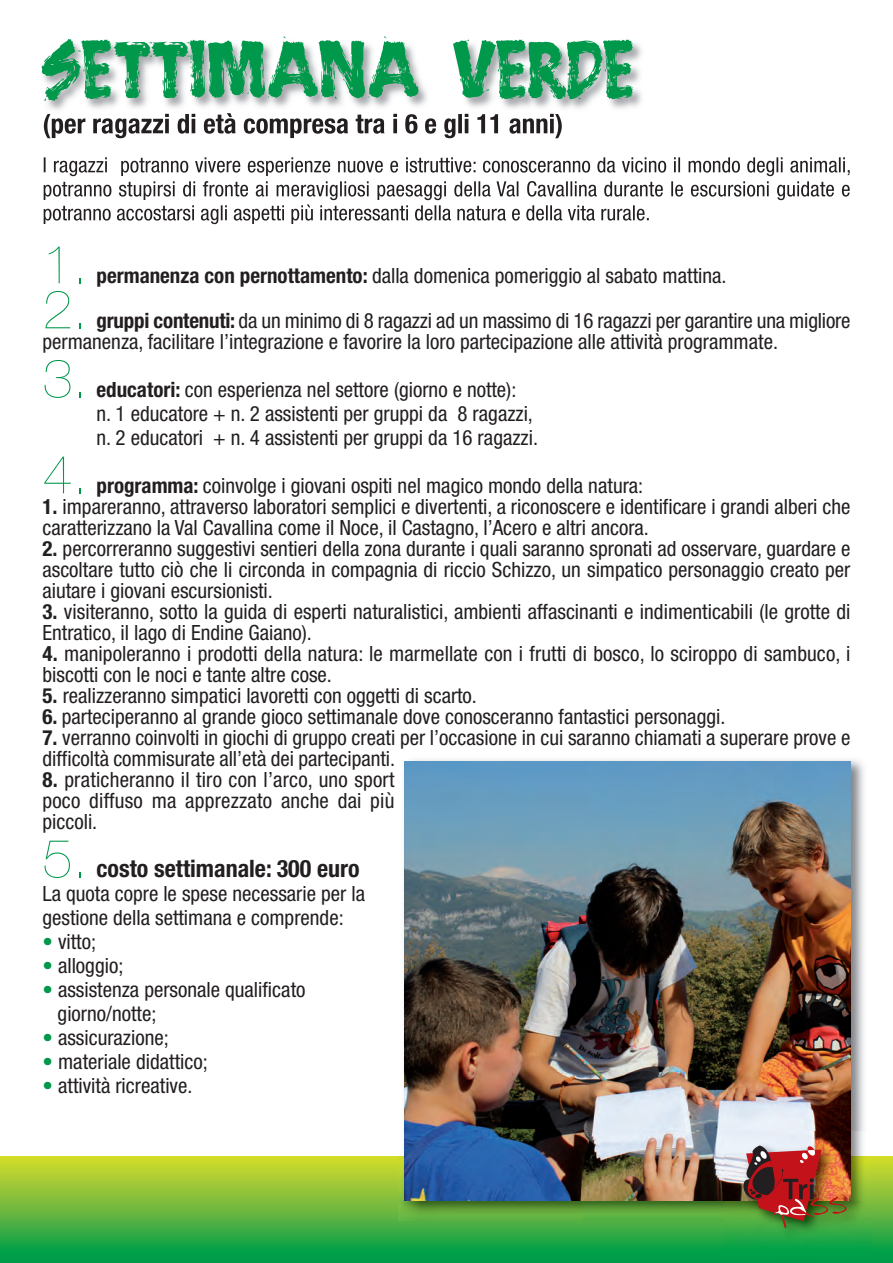
<style>
.page{position:relative;width:893px;height:1263px;background:#fff}
.page>*{position:absolute;margin:0;border:0;box-sizing:border-box;transform-origin:0 0}
.t1{font:66px "Brush Stroke Fast";color:#00984a}
.t2{font:200 54px "Helvetica Neue";color:#00984a}
.t3{font:700 condensed 24px "Helvetica Neue";color:#231f20}
.t4{font:condensed 21px/21px "Helvetica Neue";color:#231f20}
.s1{font-weight:700}
.s2{color:#00984a}
</style>
<div class="page">
<div style="left:0;top:1157px;width:893px;height:106px;background:linear-gradient(to bottom,#dad92e,#00994d)"></div>
<img style="left:404px;top:759px;width:460px;height:373px">
<img style="left:399px;top:1201px;width:471px;height:19px">
<img style="left:405px;top:761px;width:445px;height:440px">
<img style="left:43px;top:43px;width:807px;height:182px">
<img style="left:44px;top:114px;width:180px;height:24px">
<img style="left:44px;top:157px;width:125px;height:19px">
<img style="left:44px;top:181px;width:127px;height:19px">
<img style="left:44px;top:206px;width:117px;height:18px">
<img style="left:870px;top:1156px;width:2px;height:64px">
<img style="left:725px;top:1220px;width:147px;height:42px">
<img style="left:725px;top:1132px;width:145px;height:69px">
<img style="left:743px;top:1145px;width:104px;height:83px">
<h1 class="t1" style="left:43px;top:34px;width:595px">SETTIMANA VERDE</h1>
<h2 class="t2" style="left:43px;top:245px;width:47px">1.</h2>
<p class="t4" style="left:97px;top:267px;width:631px"><span class="s1">permanenza con pernottamento:</span> dalla domenica pomeriggio al sabato mattina.</p>
<h2 class="t2" style="left:43px;top:290px;width:47px">2.</h2>
<p class="t4" style="left:43px;top:312px;width:809px;text-indent:54px"><span class="s1">gruppi contenuti:</span> da un minimo di 8 ragazzi ad un massimo di 16 ragazzi per garantire una migliore permanenza, facilitare l’integrazione e favorire la loro partecipazione alle attività programmate.</p>
<h2 class="t2" style="left:43px;top:359px;width:47px">3.</h2>
<p class="t4" style="left:97px;top:380px;width:443px;line-height:24px"><span class="s1">educatori:</span> con esperienza nel settore (giorno e notte):<br>n. 1 educatore + n. 2 assistenti per gruppi da 8 ragazzi, n. 2 educatori + n. 4 assistenti per gruppi da 16 ragazzi.</p>
<h2 class="t2" style="left:43px;top:455px;width:47px">4.</h2>
<p class="t4" style="left:97px;top:477px;width:548px"><span class="s1">programma:</span> coinvolge i giovani ospiti nel magico mondo della natura:</p>
<p class="t4" style="left:43px;top:498px;width:809px"><span class="s1">1.</span> impareranno, attraverso laboratori semplici e divertenti, a riconoscere e identificare i grandi alberi che caratterizzano la Val Cavallina come il Noce, il Castagno, l’Acero e altri ancora.</p>
<p class="t4" style="left:43px;top:540px;width:809px;text-align:justify"><span class="s1">2.</span> percorreranno suggestivi sentieri della zona durante i quali saranno spronati ad osservare, guardare e ascoltare tutto ciò che li circonda in compagnia di riccio Schizzo, un simpatico personaggio creato per aiutare i giovani escursionisti.</p>
<p class="t4" style="left:43px;top:603px;width:809px"><span class="s1">3.</span> visiteranno, sotto la guida di esperti naturalistici, ambienti affascinanti e indimenticabili (le grotte di<br>Entratico, il lago di Endine Gaiano).</p>
<p class="t4" style="left:43px;top:645px;width:809px"><span class="s1">4.</span> manipoleranno i prodotti della natura: le marmellate con i frutti di bosco, lo sciroppo di sambuco, i biscotti con le noci e tante altre cose.</p>
<p class="t4" style="left:43px;top:687px;width:436px"><span class="s1">5.</span> realizzeranno simpatici lavoretti con oggetti di scarto.</p>
<p class="t4" style="left:43px;top:708px;width:684px"><span class="s1">6.</span> parteciperanno al grande gioco settimanale dove conosceranno fantastici personaggi.</p>
<p class="t4" style="left:43px;top:729px;width:809px"><span class="s1">7.</span> verranno coinvolti in giochi di gruppo creati per l’occasione in cui saranno chiamati a superare prove e difficoltà commisurate all’età dei partecipanti.</p>
<p class="t4" style="left:43px;top:771px;width:353px;text-align:justify"><span class="s1">8.</span> praticheranno il tiro con l’arco, uno sport poco diffuso ma apprezzato anche dai più piccoli.</p>
<h2 class="t2" style="left:43px;top:839px;width:47px">5.</h2>
<p class="t3" style="left:97px;top:860px;width:265px">costo settimanale: 300 euro</p>
<p class="t4" style="left:43px;top:884px;width:324px;line-height:24px">La quota copre le spese necessarie per la gestione della settimana e comprende:</p>
<p class="t4" style="left:43px;top:933px;width:55px"><span class="s2">•</span> vitto;</p>
<p class="t4" style="left:43px;top:957px;width:82px"><span class="s2">•</span> alloggio;</p>
<p class="t4" style="left:58px;top:980px;width:249px;line-height:24px;text-indent:-15px"><span class="s2">•</span> assistenza personale qualificato giorno/notte;</p>
<p class="t4" style="left:43px;top:1029px;width:128px"><span class="s2">•</span> assicurazione;</p>
<p class="t4" style="left:43px;top:1053px;width:167px"><span class="s2">•</span> materiale didattico;</p>
<p class="t4" style="left:43px;top:1077px;width:151px"><span class="s2">•</span> attività ricreative.</p>
</div>
